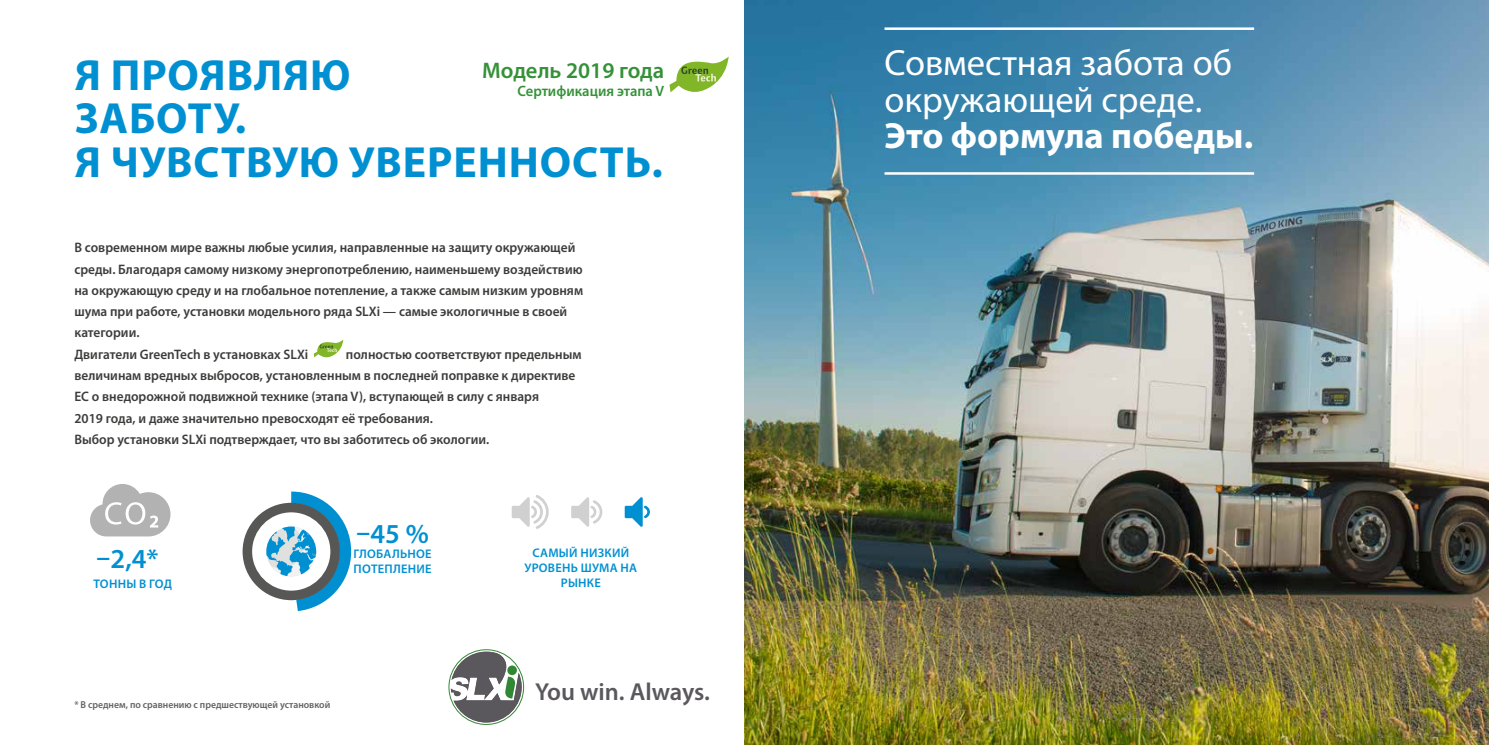
<style>
.page{position:relative;width:1489px;height:745px;background:#fff}
.page>*{position:absolute;margin:0;border:0;box-sizing:border-box;transform-origin:0 0}
.t1{font:700 43.75px/43.8px "Myriad Pro";letter-spacing:.02em;color:#0090d2}
.t2{font:36.5px/36.5px "Myriad Pro";color:#fff}
.t3{font:700 36.5px "Myriad Pro";color:#fff}
.t4{font:600 27.5px "Myriad Pro";color:#0090d2}
.t5{font:600 24.62px "Myriad Pro";letter-spacing:-.005em;color:#5a585d}
.t6{font:600 22.5px "Myriad Pro";color:#359138}
.t7{font:600 15px "Myriad Pro";color:#359138}
.t8{font:600 13.75px/21.2px "Myriad Pro";color:#3c3c3b}
.t9{font:600 12.5px/15px "Myriad Pro";letter-spacing:.02em;color:#0090d2;text-align:center}
.t10{font:600 10px "Myriad Pro";color:#646363}
</style>
<div class="page">
<svg style="left:242px;top:491px;width:109px;height:119px"></svg>
<svg style="left:90px;top:484px;width:80px;height:52px"></svg>
<svg style="left:511px;top:495px;width:37px;height:33px"></svg>
<svg style="left:571px;top:497px;width:31px;height:29px"></svg>
<svg style="left:624px;top:497px;width:26px;height:29px"></svg>
<svg style="left:314px;top:340px;width:29px;height:18px"></svg>
<img style="left:744px;top:0;width:744px;height:744px">
<hr style="left:884px;top:27px;width:369px;height:3px;background:#fff">
<hr style="left:884px;top:172px;width:369px;height:3px;background:#fff">
<svg style="left:449px;top:650px;width:74px;height:74px"></svg>
<div style="left:507px;top:665px;width:10px;height:9px;background:#328734;border-radius:50%"></div>
<div style="left:448px;top:648px;width:76px;height:76px;border:1px solid #328734;border-radius:50%"></div>
<svg style="left:669px;top:57px;width:59px;height:36px"></svg>
<h1 class="t1" style="left:75px;top:51px;width:589px">Я ПРОЯВЛЯЮ<br>ЗАБОТУ.<br>Я ЧУВСТВУЮ УВЕРЕННОСТЬ.</h1>
<h3 class="t6" style="left:482px;top:56px;width:183px">Модель 2019 года</h3>
<p class="t7" style="left:517px;top:82px;width:148px">Сертификация этапа V</p>
<p class="t8" style="left:74px;top:236px;width:510px">В современном мире важны любые усилия, направленные на защиту окружающей среды. Благодаря самому низкому энергопотреблению, наименьшему воздействию на окружающую среду и на глобальное потепление, а также самым низким уровням шума при работе, установки модельного ряда SLXi — самые экологичные в своей категории.<br>Двигатели GreenTech в установках SLXi</p>
<p class="t8" style="left:74px;top:343px;width:508px;text-indent:271px">полностью соответствуют предельным величинам вредных выбросов, установленным в последней поправке к директиве ЕС о внедорожной подвижной технике (этапа V), вступающей в силу с января<br>2019 года, и даже значительно превосходят её требования.<br>Выбор установки SLXi подтверждает, что вы заботитесь об экологии.</p>
<h3 class="t4" style="left:97px;top:540px;width:64px">–2,4*</h3>
<p class="t9" style="left:94px;top:576px;width:80px">ТОННЫ В ГОД</p>
<h3 class="t4" style="left:356px;top:516px;width:74px">–45 %</h3>
<p class="t9" style="left:353px;top:546px;width:80px">ГЛОБАЛЬНОЕ</p>
<p class="t9" style="left:353px;top:561px;width:79px">ПОТЕПЛЕНИЕ</p>
<p class="t10" style="left:74px;top:698px;width:257px">* В среднем, по сравнению с предшествующей установкой</p>
<p class="t9" style="left:524px;top:544px;width:114px">САМЫЙ НИЗКИЙ<br>УРОВЕНЬ ШУМА НА<br>РЫНКЕ</p>
<h3 class="t5" style="left:535px;top:676px;width:176px">You win. Always.</h3>
<h2 class="t2" style="left:884px;top:44px;width:349px">Совместная забота об окружающей среде.</h2>
<h2 class="t3" style="left:884px;top:112px;width:370px">Это формула победы.</h2>
</div>
